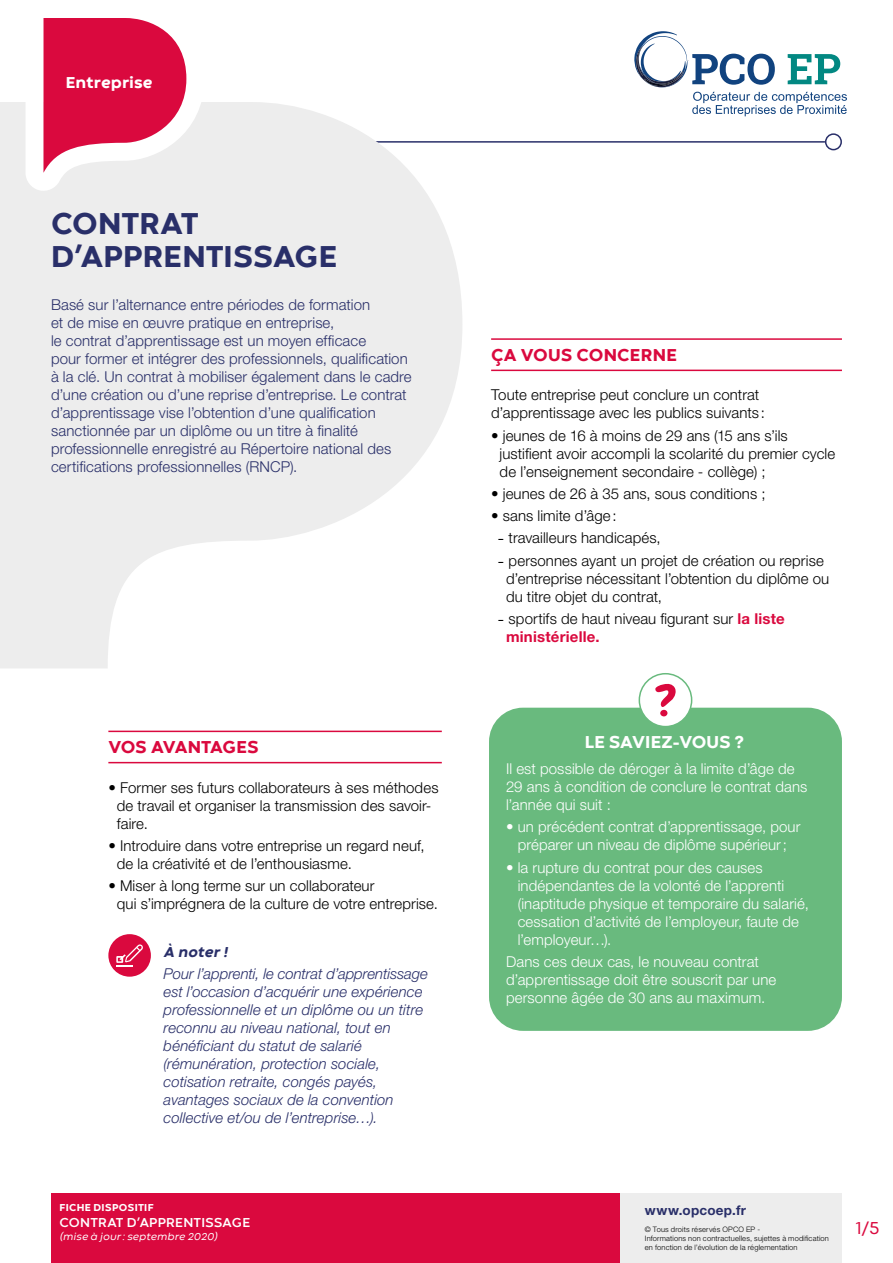
<style>
.page{position:relative;width:893px;height:1263px;background:#fff}
.page>*{position:absolute;margin:0;border:0;box-sizing:border-box;transform-origin:0 0}
.t1{font:800 31.5px/33px "Codec Warm";color:#292f69}
.t2{font:800 18px "Codec Warm";letter-spacing:.005em;color:#fff}
.t3{font:800 18px "Codec Warm";letter-spacing:.005em;color:#da093e}
.t4{font:800 18px "Codec Warm";letter-spacing:-.015em;color:#da093e}
.t5{font:18px "Codec Warm";color:#da093e}
.t6{font:800 16.5px "Codec Warm";letter-spacing:.005em;color:#fff}
.t7{font:300 15px/18px "Helvetica Neue LT Std";letter-spacing:.005em;color:#000}
.t8{font:300 15px/18px "Helvetica Neue LT Std";letter-spacing:.005em;color:#292f69}
.t9{font:300 15px/18px "Helvetica Neue LT Std";letter-spacing:.005em;color:#fff}
.t10{font:italic 300 15px/18px "Helvetica Neue LT Std";letter-spacing:.005em;color:#292f69}
.t11{font:italic 800 15px "Codec Warm";letter-spacing:.01em;color:#292f69}
.t12{font:700 13.5px "Codec Warm";letter-spacing:.015em;color:#fff}
.t13{font:700 13.5px "Helvetica Neue LT Std";letter-spacing:.02em;color:#292f69}
.t14{font:italic 10.5px "Codec Warm";letter-spacing:.02em;color:#fff}
.t15{font:800 10.5px "Codec Warm";letter-spacing:.03em;color:#fff}
.t16{font:300 7.5px/9px "Helvetica Neue LT Std";letter-spacing:.025em;color:#000}
.s1{font-family:"Codec Warm";font-weight:400}
.s2{font-weight:700;color:#da093e}
</style>
<div class="page">
<hr style="left:200px;top:141px;width:625px;height:2px;background:#292f69">
<div style="left:51px;top:1193px;width:570px;height:70px;background:#da093e"></div>
<div style="left:621px;top:1193px;width:221px;height:70px;background:#ededed"></div>
<svg style="left:0;top:102px;width:462px;height:566px;fill:#ededed"></svg>
<svg style="left:16px;top:18px;width:197px;height:187px"></svg>
<svg style="left:634px;top:31px;width:213px;height:85px"></svg>
<div style="left:825px;top:133px;width:17px;height:17px;border:2px solid #292f69;border-radius:50%"></div>
<div style="left:489px;top:708px;width:353px;height:323px;background:#69ba7e;border-radius:34px"></div>
<hr style="left:491px;top:338px;width:351px;height:2px;background:#da093e">
<hr style="left:491px;top:370px;width:351px;height:1px;background:#da093e">
<hr style="left:108px;top:731px;width:334px;height:1px;background:#da093e">
<hr style="left:108px;top:762px;width:334px;height:1px;background:#da093e">
<div style="left:639px;top:674px;width:53px;height:53px;background:#fff;border-radius:50%"></div>
<div style="left:639px;top:673px;width:53px;height:54px;border:2px solid #69ba7e;border-radius:50%"></div>
<svg style="left:655px;top:683px;width:21px;height:33px"></svg>
<div style="left:108px;top:934px;width:43px;height:43px;background:#da093e;border-radius:50%"></div>
<svg style="left:116px;top:944px;width:27px;height:22px"></svg>
<p class="t6" style="left:66px;top:72px;width:89px">Entreprise</p>
<h1 class="t1" style="left:51px;top:209px;width:287px">CONTRAT<br>D’APPRENTISSAGE</h1>
<p class="t8" style="left:51px;top:295px;width:362px">Basé sur l’alternance entre périodes de formation<br>et de mise en œuvre pratique en entreprise,<br>le contrat d’apprentissage est un moyen efficace<br>pour former et intégrer des professionnels, qualification à la clé. Un contrat à mobiliser également dans le cadre d’une création ou d’une reprise d’entreprise. Le contrat d’apprentissage vise l’obtention d’une qualification sanctionnée par un diplôme ou un titre à finalité professionnelle enregistré au Répertoire national des certifications professionnelles (RNCP).</p>
<p class="t4" style="left:108px;top:736px;width:152px">VOS AVANTAGES</p>
<p class="t7" style="left:117px;top:778px;width:323px;text-indent:-9px">• Former ses futurs collaborateurs à ses méthodes de travail et organiser la transmission des savoir&shy;faire.</p>
<p class="t7" style="left:117px;top:836px;width:309px;text-indent:-9px">• Introduire dans votre entreprise un regard neuf, de la créativité et de l’enthousiasme.</p>
<p class="t7" style="left:117px;top:876px;width:323px;text-indent:-9px">• Miser à long terme sur un collaborateur<br>qui s’imprégnera de la culture de votre entreprise.</p>
<p class="t11" style="left:164px;top:942px;width:66px">À noter !</p>
<p class="t10" style="left:164px;top:965px;width:266px">Pour l’apprenti, le contrat d’apprentissage est l’occasion d’acquérir une expérience professionnelle et un diplôme ou un titre reconnu au niveau national, tout en bénéficiant du statut de salarié (rémunération, protection sociale, cotisation retraite, congés payés, avantages sociaux de la convention collective et/ou de l’entreprise…).</p>
<p class="t15" style="left:60px;top:1200px;width:96px">FICHE DISPOSITIF</p>
<p class="t12" style="left:60px;top:1214px;width:192px">CONTRAT D’APPRENTISSAGE</p>
<p class="t14" style="left:60px;top:1230px;width:159px">(mise à jour: septembre 2020)</p>
<p class="t3" style="left:491px;top:343px;width:187px">ÇA VOUS CONCERNE</p>
<p class="t7" style="left:491px;top:386px;width:275px">Toute entreprise peut conclure un contrat d’apprentissage avec les publics suivants :</p>
<p class="t7" style="left:500px;top:426px;width:337px;text-indent:-9px">• jeunes de 16 à moins de 29 ans (15 ans s’ils justifient avoir accompli la scolarité du premier cycle de l’enseignement secondaire - collège) ;</p>
<p class="t7" style="left:491px;top:484px;width:276px">• jeunes de 26 à 35 ans, sous conditions ;</p>
<p class="t7" style="left:491px;top:506px;width:127px">• sans limite d’âge:</p>
<p class="t7" style="left:497px;top:529px;width:165px"><span class="s1">–</span> travailleurs handicapés,</p>
<p class="t7" style="left:506px;top:551px;width:325px;text-indent:-9px"><span class="s1">–</span> personnes ayant un projet de création ou reprise d’entreprise nécessitant l’obtention du diplôme ou du titre objet du contrat,</p>
<p class="t7" style="left:506px;top:609px;width:280px;text-indent:-8px"><span class="s1">–</span> sportifs de haut niveau figurant sur <span class="s2">la liste ministérielle.</span></p>
<p class="t2" style="left:585px;top:730px;width:160px">LE SAVIEZ-VOUS ?</p>
<p class="t9" style="left:506px;top:759px;width:303px">Il est possible de déroger à la limite d’âge de<br>29 ans à condition de conclure le contrat dans l’année qui suit :</p>
<p class="t9" style="left:506px;top:818px;width:296px;text-align:center">• un précédent contrat d’apprentissage, pour préparer un niveau de diplôme supérieur;</p>
<p class="t9" style="left:518px;top:858px;width:293px;text-indent:-12px">• la rupture du contrat pour des causes indépendantes de la volonté de l’apprenti (inaptitude physique et temporaire du salarié, cessation d’activité de l’employeur, faute de l’employeur…).</p>
<p class="t9" style="left:506px;top:952px;width:272px">Dans ces deux cas, le nouveau contrat d’apprentissage doit être souscrit par une personne âgée de 30 ans au maximum.</p>
<p class="t13" style="left:645px;top:1202px;width:103px">www.opcoep.fr</p>
<p class="t16" style="left:645px;top:1225px;width:186px">© Tous droits réservés OPCO EP -<br>Informations non contractuelles, sujettes à modification en fonction de l’évolution de la réglementation</p>
<p class="t5" style="left:855px;top:1217px;width:25px">1/5</p>
</div>
